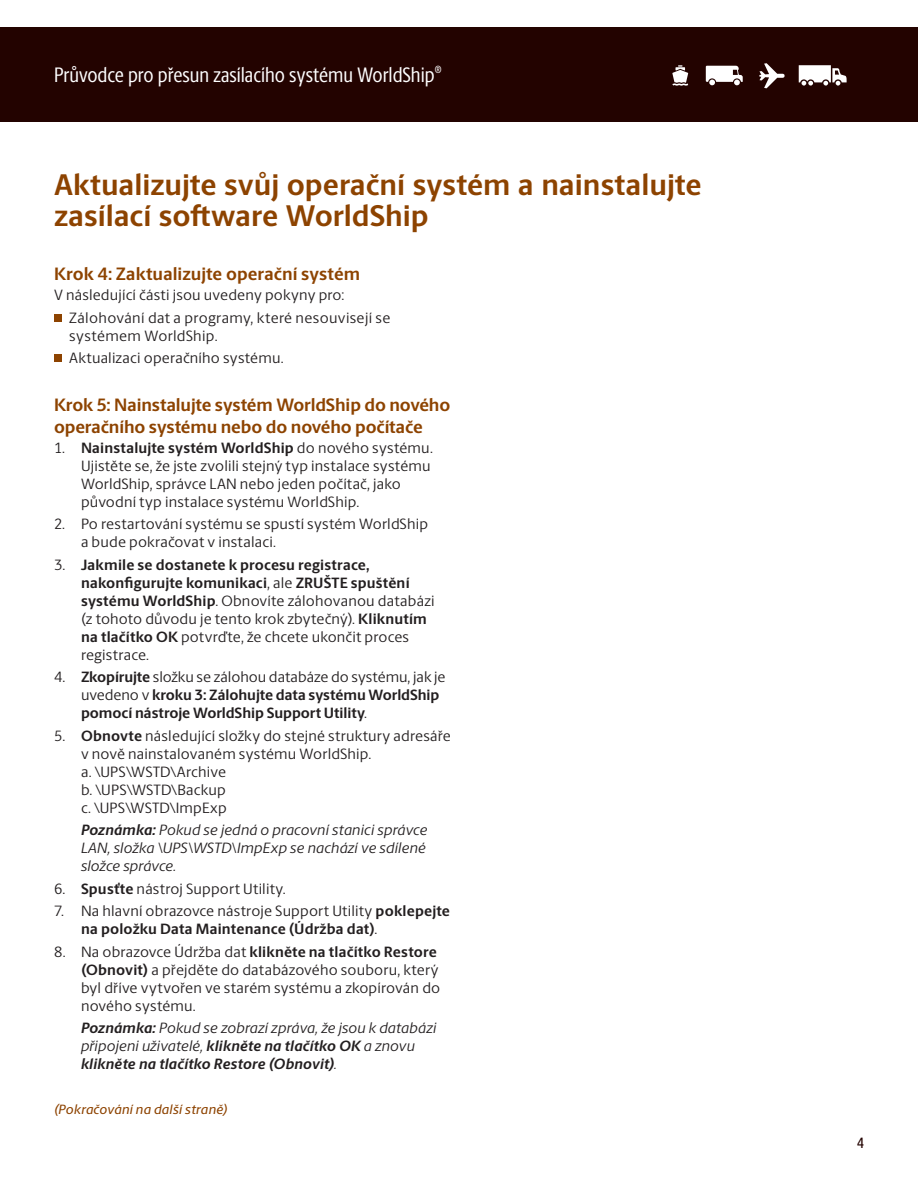
<style>
.page{position:relative;width:918px;height:1188px;background:#fff}
.page>*{position:absolute;margin:0;border:0;box-sizing:border-box;transform-origin:0 0}
.t1{font:700 30px/31.5px "UPS Berlingske Sans";color:#8d4300}
.t2{font:21px "UPS Berlingske Sans Cn";color:#fff}
.t3{font:700 18px/21px "UPS Berlingske Sans";letter-spacing:-.005em;color:#8d4300}
.t4{font:15px/18px "UPS Berlingske Sans";letter-spacing:.01em;color:#231f20}
.t5{font:700 15px/18px "UPS Berlingske Sans";letter-spacing:.01em;color:#231f20}
.t6{font:italic 700 15px/18px "UPS Berlingske Sans";letter-spacing:.005em;color:#231f20}
.t7{font:italic 15px/18px "UPS Berlingske Sans";letter-spacing:.005em;color:#231f20;text-align:justify}
.t8{font:500 15px "UPS Berlingske Sans Cn";color:#230300}
.t9{font:italic 500 13.5px "UPS Berlingske Sans";letter-spacing:.015em;color:#8d4300}
.s1{font-weight:700}
.s2{font-weight:400}
</style>
<div class="page">
<div style="left:0;top:27px;width:918px;height:95px;background:#230300"></div>
<svg style="left:672px;top:65px;width:16px;height:21px"></svg>
<svg style="left:706px;top:66px;width:37px;height:20px"></svg>
<svg style="left:759px;top:63px;width:26px;height:25px"></svg>
<svg style="left:799px;top:65px;width:48px;height:21px"></svg>
<div style="left:54px;top:314px;width:8px;height:7px;background:#8d4300"></div>
<div style="left:54px;top:354px;width:8px;height:8px;background:#8d4300"></div>
<h2 class="t2" style="left:54px;top:60px;width:389px">Průvodce pro přesun zasílacího systému WorldShip<sup>®</sup></h2>
<h1 class="t1" style="left:54px;top:168px;width:649px">Aktualizujte svůj operační systém a nainstalujte zasílací software WorldShip</h1>
<p class="t3" style="left:54px;top:263px;width:308px">Krok 4: Zaktualizujte operační systém</p>
<p class="t4" style="left:69px;top:283px;width:323px;line-height:22.5px;text-indent:-15px">V následující části jsou uvedeny pokyny pro:<br>Zálohování dat a programy, které nesouvisejí se</p>
<p class="t4" style="left:69px;top:324px;width:216px;line-height:22.5px">systémem WorldShip.<br>Aktualizaci operačního systému.</p>
<p class="t3" style="left:54px;top:395px;width:398px">Krok 5: Nainstalujte systém WorldShip do nového operačního systému nebo do nového počítače</p>
<p class="t4" style="left:81px;top:438px;width:353px;text-indent:-27px">1. <span class="s1">Nainstalujte systém WorldShip</span> do nového systému.<br>Ujistěte se, že jste zvolili stejný typ instalace systému WorldShip, správce LAN nebo jeden počítač, jako původní typ instalace systému WorldShip.</p>
<p class="t4" style="left:81px;top:515px;width:349px;text-indent:-27px">2. Po restartování systému se spustí systém WorldShip a bude pokračovat v instalaci.</p>
<p class="t5" style="left:81px;top:556px;width:355px;text-indent:-27px"><span class="s2">3.</span> Jakmile se dostanete k procesu registrace, nakonfigurujte komunikaci<span class="s2">, ale</span> ZRUŠTE spuštění systému WorldShip<span class="s2">. Obnovíte zálohovanou databázi (z tohoto důvodu je tento krok zbytečný).</span> Kliknutím na tlačítko OK <span class="s2">potvrďte, že chcete ukončit proces registrace.</span></p>
<p class="t5" style="left:81px;top:668px;width:366px;text-indent:-27px"><span class="s2">4.</span> Zkopírujte <span class="s2">složku se zálohou databáze do systému, jak je uvedeno v</span> kroku 3: Zálohujte data systému WorldShip pomocí nástroje WorldShip Support Utility<span class="s2">.</span></p>
<p class="t4" style="left:81px;top:726px;width:371px;text-indent:-27px">5. <span class="s1">Obnovte</span> následující složky do stejné struktury adresáře v nově nainstalovaném systému WorldShip.<br>a. \UPS\WSTD\Archive<br>b. \UPS\WSTD\Backup<br>c. \UPS\WSTD\ImpExp</p>
<p class="t7" style="left:81px;top:821px;width:348px"><span class="s1">Poznámka:</span> Pokud se jedná o pracovní stanici správce LAN, složka \UPS\WSTD\ImpExp se nachází ve sdílené složce správce.</p>
<p class="t4" style="left:54px;top:879px;width:233px">6. <span class="s1">Spusťte</span> nástroj Support Utility.</p>
<p class="t5" style="left:81px;top:902px;width:370px;text-indent:-27px"><span class="s2">7. Na hlavní obrazovce nástroje Support Utility</span> poklepejte na položku Data Maintenance (Údržba dat)<span class="s2">.</span></p>
<p class="t4" style="left:81px;top:942px;width:361px;text-indent:-27px">8. Na obrazovce Údržba dat <span class="s1">klikněte na tlačítko Restore (Obnovit)</span> a přejděte do databázového souboru, který byl dříve vytvořen ve starém systému a zkopírován do nového systému.</p>
<p class="t6" style="left:81px;top:1019px;width:357px">Poznámka: <span class="s2">Pokud se zobrazí zpráva, že jsou k databázi připojeni uživatelé,</span> klikněte na tlačítko OK <span class="s2">a znovu </span>klikněte na tlačítko Restore (Obnovit)<span class="s2">.</span></p>
<p class="t9" style="left:54px;top:1100px;width:175px">(Pokračování na další straně)</p>
<p class="t8" style="left:857px;top:1132px;width:8px">4</p>
</div>
